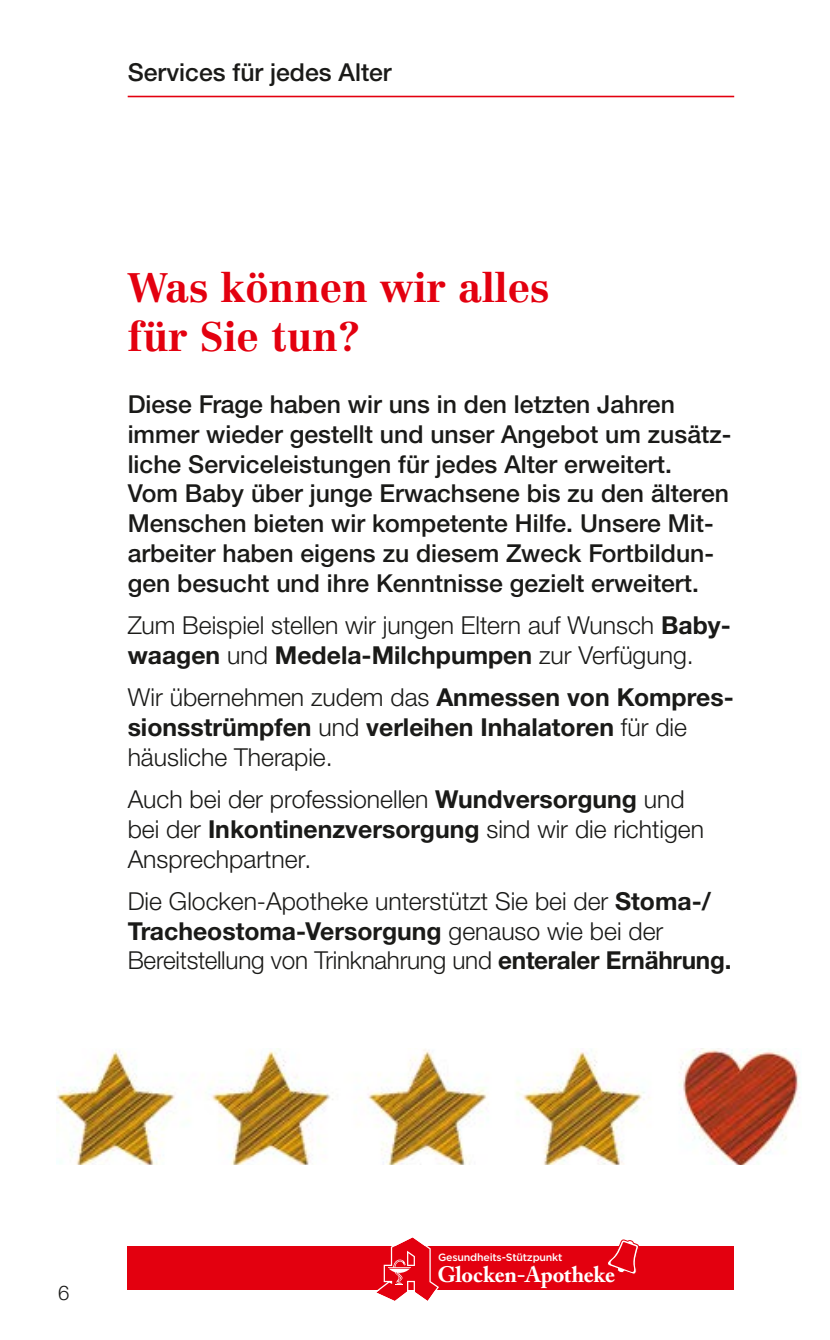
<style>
.page{position:relative;width:830px;height:1340px;background:#fff}
.page>*{position:absolute;margin:0;border:0;box-sizing:border-box;transform-origin:0 0}
.t1{font:700 40.5px/48.6px "Centennial";color:#e3000f}
.t2{font:300 24.75px/29.7px "Helvetica Neue LTW1 G";color:#1a1a18}
.t3{font:500 24.75px/29.7px "Helvetica Neue LTW1 G";color:#1a1a18}
.t4{font:700 24.75px/29.7px "Helvetica Neue LTW1 G";color:#1a1a18}
.t5{font:700 22.28px "Adobe Caslon Pro";letter-spacing:-.01em;color:#fff}
.t6{font:300 20.25px "Helvetica Neue LTW1 G";color:#1a1a18}
.t7{font:500 10.58px "Gotham";letter-spacing:-.02em;color:#fff}
.s1{font-weight:700}
.s2{font-weight:300}
</style>
<div class="page">
<img style="left:57px;top:1048px;width:743px;height:116px">
<hr style="left:128px;top:96px;width:605px;height:1px;background:#e3000f">
<div style="left:128px;top:1245px;width:605px;height:44px;background:#e3000f"></div>
<svg style="left:373px;top:1237px;width:66px;height:64px"></svg>
<svg style="left:606px;top:1239px;width:33px;height:35px"></svg>
<p class="t3" style="left:128px;top:58px;width:265px">Services für jedes Alter</p>
<p class="t1" style="left:128px;top:263px;width:423px">Was können wir alles für Sie tun?</p>
<p class="t3" style="left:128px;top:389px;width:605px">Diese Frage haben wir uns in den letzten Jahren immer wieder gestellt und unser Angebot um zusätz&shy;liche Serviceleistungen für jedes Alter erweitert.<br>Vom Baby über junge Erwachsene bis zu den älteren Menschen bieten wir kompetente Hilfe. Unsere Mit---- arbeiter haben eigens zu diesem Zweck Fortbildun&shy;gen besucht und ihre Kenntnisse gezielt erweitert.</p>
<p class="t2" style="left:128px;top:610px;width:601px">Zum Beispiel stellen wir jungen Eltern auf Wunsch <span class="s1">Baby&shy;waagen</span> und <span class="s1">Medela-Milchpumpen</span> zur Verfügung.</p>
<p class="t4" style="left:128px;top:682px;width:607px"><span class="s2">Wir übernehmen zudem das</span> Anmessen von Kompres&shy;sionsstrümpfen <span class="s2">und</span> verleihen Inhalatoren <span class="s2">für die häusliche Therapie.</span></p>
<p class="t2" style="left:128px;top:784px;width:577px">Auch bei der professionellen <span class="s1">Wundversorgung</span> und bei der <span class="s1">Inkontinenzversorgung</span> sind wir die richtigen<br>Ansprechpartner.</p>
<p class="t2" style="left:128px;top:886px;width:605px">Die Glocken-Apotheke unterstützt Sie bei der <span class="s1">Stoma-/<br>Tracheostoma-Versorgung</span> genauso wie bei der<br>Bereitstellung von Trinknahrung und <span class="s1">enteraler Ernährung.</span></p>
<p class="t6" style="left:58px;top:1280px;width:13px">6</p>
<p class="t7" style="left:438px;top:1250px;width:126px">Gesundheits-Stützpunkt</p>
<p class="t5" style="left:437px;top:1261px;width:179px">Glocken-Apotheke</p>
</div>
